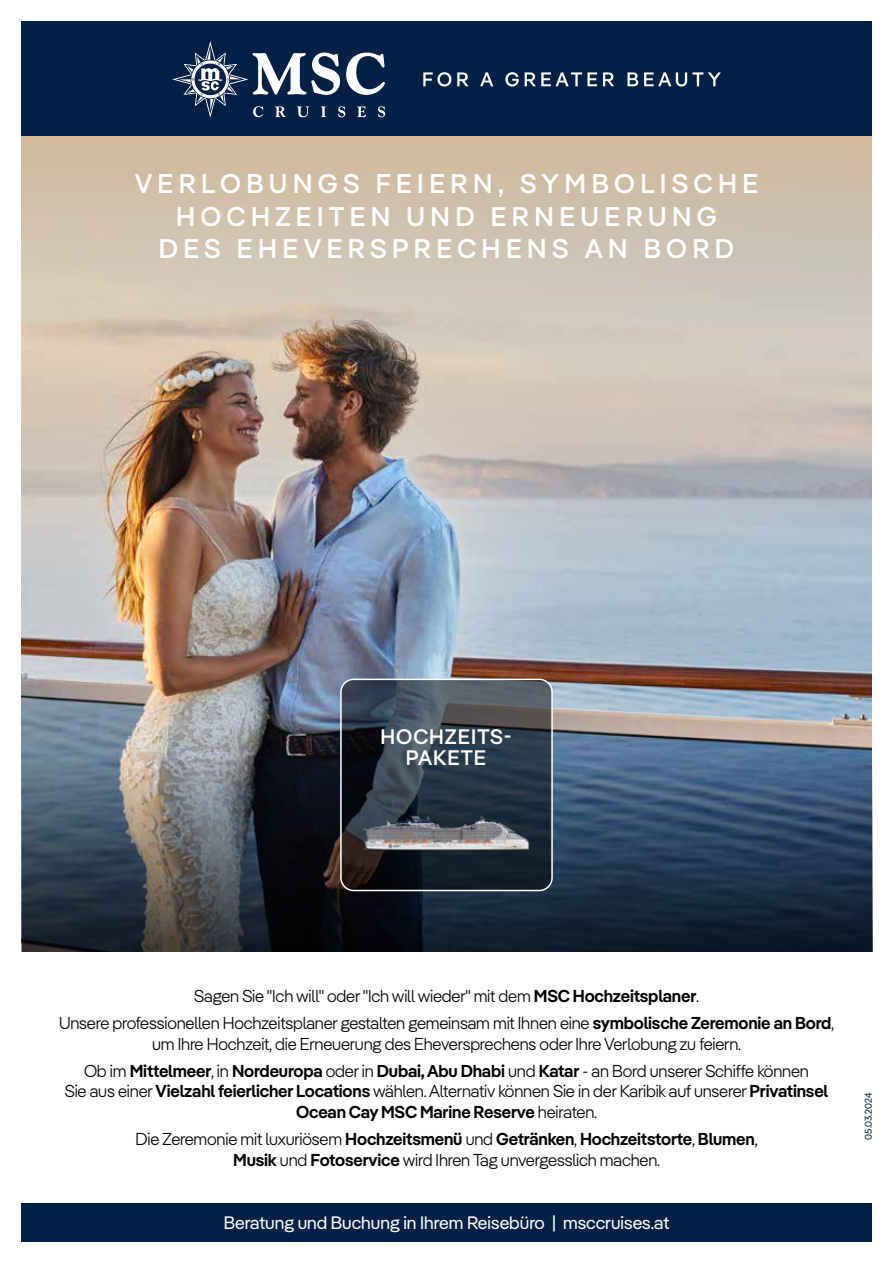
<style>
.page{position:relative;width:893px;height:1263px;background:#fff}
.page>*{position:absolute;margin:0;border:0;box-sizing:border-box;transform-origin:0 0}
.t1{font:500 27px/32.4px "MSC Pangea";letter-spacing:.2em;color:#fff;text-align:center}
.t2{font:500 21px/21px "MSC Pangea";letter-spacing:.05em;color:#fff;text-align:center}
.t3{font:18px "MSC Pangea";color:#fff}
.t4{font:300 17.25px/27.2px "MSC Pangea";letter-spacing:-.01em;color:#000;text-align:center}
.t5{font:9.75px "MSC Pangea";color:#002046}
.s1{font-weight:600}
</style>
<div class="page">
<div style="left:21px;top:21px;width:851px;height:115px;background:#002046"></div>
<svg style="left:423px;top:72px;width:28px;height:15px"></svg>
<svg style="left:457px;top:72px;width:11px;height:14px"></svg>
<svg style="left:480px;top:72px;width:13px;height:14px"></svg>
<svg style="left:505px;top:72px;width:14px;height:15px"></svg>
<svg style="left:525px;top:72px;width:72px;height:14px"></svg>
<svg style="left:603px;top:72px;width:11px;height:14px"></svg>
<svg style="left:627px;top:72px;width:11px;height:14px"></svg>
<svg style="left:644px;top:72px;width:77px;height:15px"></svg>
<svg style="left:172px;top:41px;width:213px;height:77px"></svg>
<div style="left:21px;top:1203px;width:851px;height:39px;background:#002046"></div>
<img style="left:21px;top:354px;width:851px;height:597px">
<svg style="left:22px;top:753px;width:850px;height:198px;background:#314051"></svg>
<svg style="left:21px;top:136px;width:851px;height:218px;background:#cec0ad"></svg>
<svg style="left:341px;top:679px;width:211px;height:211px;background:#2d3742"></svg>
<img style="left:361px;top:813px;width:170px;height:42px">
<div style="left:340px;top:679px;width:213px;height:212px;border:2px solid #fff;border-radius:13px"></div>
<h1 class="t1" style="left:135px;top:166px;width:625px">VERLOBUNGS FEIERN, SYMBOLISCHE<br>HOCHZEITEN UND ERNEUERUNG<br>DES EHEVERSPRECHENS AN BORD</h1>
<p class="t2" style="left:380px;top:724px;width:133px">HOCHZEITS-<br>PAKETE</p>
<p class="t4" style="left:59px;top:981px;width:777px">Sagen Sie "Ich will" oder "Ich will wieder" mit dem <span class="s1">MSC Hochzeitsplaner</span>.<br>Unsere professionellen Hochzeitsplaner gestalten gemeinsam mit Ihnen eine <span class="s1">symbolische Zeremonie an Bord</span>,</p>
<p class="t4" style="left:84px;top:1029px;width:726px">um Ihre Hochzeit, die Erneuerung des Eheversprechens oder Ihre Verlobung zu feiern.<br>Ob im <span class="s1">Mittelmeer</span>, in <span class="s1">Nordeuropa</span> oder in <span class="s1">Dubai, Abu Dhabi</span> und <span class="s1">Katar</span> - an Bord unserer Schiffe können</p>
<p class="t4" style="left:65px;top:1080px;width:765px;line-height:20.7px">Sie aus einer <span class="s1">Vielzahl feierlicher Locations</span> wählen. Alternativ können Sie in der Karibik auf unserer <span class="s1">Privatinsel<br>Ocean Cay MSC Marine Reserve</span> heiraten.</p>
<p class="t4" style="left:136px;top:1128px;width:624px;line-height:20.7px">Die Zeremonie mit luxuriösem <span class="s1">Hochzeitsmenü</span> und <span class="s1">Getränken</span>, <span class="s1">Hochzeitstorte</span>, <span class="s1">Blumen</span>,<br><span class="s1">Musik</span> und <span class="s1">Fotoservice</span> wird Ihren Tag unvergesslich machen.</p>
<p class="t3" style="left:224px;top:1210px;width:447px">Beratung und Buchung in Ihrem Reisebüro | msccruises.at</p>
<p class="t5" style="left:861px;top:1140px;width:48px;rotate:-90deg">05.03.2024</p>
</div>
